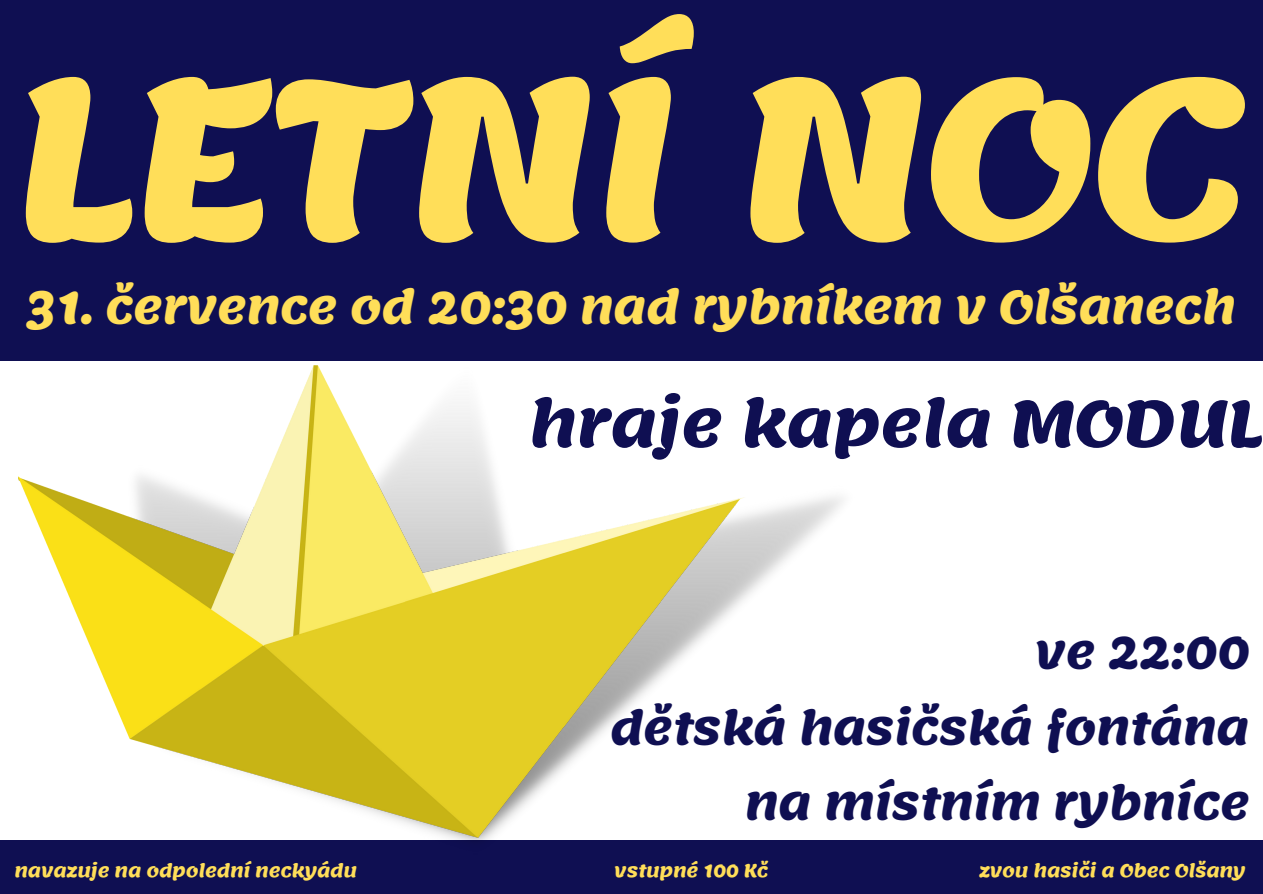
<style>
.page{position:relative;width:1263px;height:894px;background:#fff}
.page>*{position:absolute;margin:0;border:0;box-sizing:border-box;transform-origin:0 0}
.t1{font:700 220.5px "Lemonada";letter-spacing:-.015em;color:#ffde59}
.t2{font:700 63.6px "Lemonada";letter-spacing:-.015em;color:#0f0f52}
.t3{font:700 45px "Lemonada";letter-spacing:-.015em;color:#0f0f52}
.t4{font:700 45px "Lemonada";letter-spacing:-.015em;color:#ffde59}
.t5{font:700 18px "Lemonada";letter-spacing:-.015em;color:#ffde59}
</style>
<div class="page">
<div style="left:0;top:0;width:1263px;height:360px;background:#0f0f52"></div>
<div style="left:0;top:840px;width:1262px;height:53px;background:#0f0f52"></div>
<img style="left:19px;top:366px;width:824px;height:474px">
<p class="t1" style="left:13px;top:32px;width:1239px">LETNÍ NOC</p>
<p class="t4" style="left:26px;top:281px;width:1211px">31. července od 20:30 nad rybníkem v Olšanech</p>
<p class="t2" style="left:529px;top:387px;width:735px">hraje kapela MODUL</p>
<p class="t3" style="left:1035px;top:626px;width:216px">ve 22:00</p>
<p class="t3" style="left:610px;top:701px;width:641px">dětská hasičská fontána</p>
<p class="t3" style="left:745px;top:776px;width:506px">na místním rybníce</p>
<p class="t5" style="left:15px;top:860px;width:344px">navazuje na odpolední neckyádu</p>
<p class="t5" style="left:614px;top:860px;width:156px">vstupné 100 Kč</p>
<p class="t5" style="left:979px;top:860px;width:268px">zvou hasiči a Obec Olšany</p>
</div>
